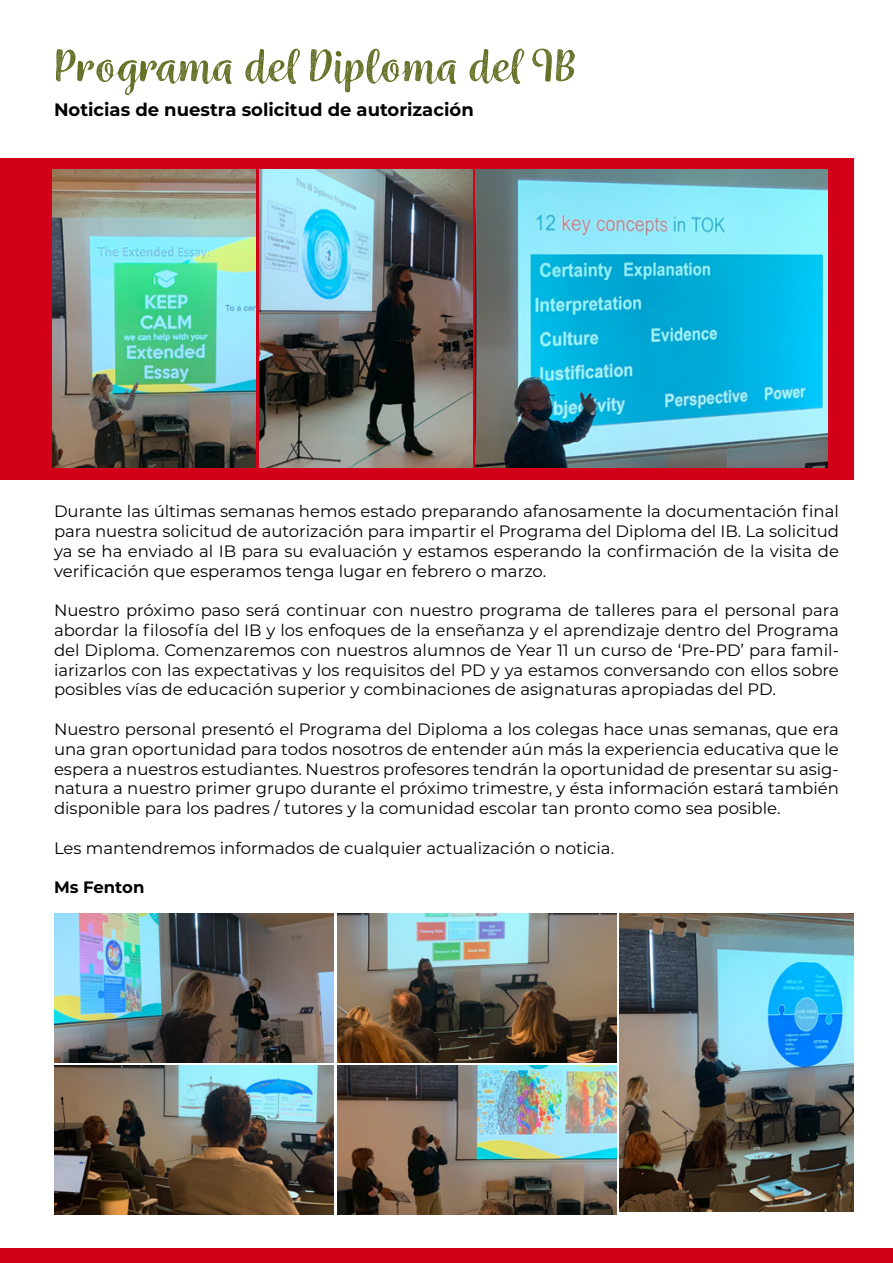
<style>
.page{position:relative;width:893px;height:1263px;background:#fff}
.page>*{position:absolute;margin:0;border:0;box-sizing:border-box;transform-origin:0 0}
.t1{font:52.5px "Wreath Hal Med";color:#646e24}
.t2{font:700 18px "Montserrat";color:#000}
.t3{font:16.5px/19.8px "Montserrat";color:#000;text-align:justify}
.t4{font:700 16.5px "Montserrat";color:#000}
</style>
<div class="page">
<div style="left:0;top:158px;width:854px;height:321px;background:#d20018"></div>
<img style="left:259px;top:169px;width:213px;height:298px">
<img style="left:475px;top:169px;width:352px;height:298px">
<img style="left:337px;top:914px;width:280px;height:148px">
<img style="left:620px;top:914px;width:234px;height:297px">
<img style="left:54px;top:913px;width:279px;height:149px">
<img style="left:337px;top:1066px;width:280px;height:149px">
<img style="left:54px;top:1066px;width:279px;height:149px">
<img style="left:53px;top:170px;width:202px;height:298px">
<div style="left:0;top:1248px;width:893px;height:15px;background:#d20018"></div>
<h1 class="t1" style="left:54px;top:32px;width:523px">Programa del Diploma del IB</h1>
<p class="t2" style="left:54px;top:97px;width:421px">Noticias de nuestra solicitud de autorización</p>
<p class="t3" style="left:54px;top:501px;width:786px">Durante las últimas semanas hemos estado preparando afanosamente la documentación final para nuestra solicitud de autorización para impartir el Programa del Diploma del IB. La solicitud ya se ha enviado al IB para su evaluación y estamos esperando la confirmación de la visita de verificación que esperamos tenga lugar en febrero o marzo.</p>
<p class="t3" style="left:54px;top:600px;width:786px">Nuestro próximo paso será continuar con nuestro programa de talleres para el personal para abordar la filosofía del IB y los enfoques de la enseñanza y el aprendizaje dentro del Programa del Diploma. Comenzaremos con nuestros alumnos de Year 11 un curso de ‘Pre-PD’ para famil&shy;iarizarlos con las expectativas y los requisitos del PD y ya estamos conversando con ellos sobre posibles vías de educación superior y combinaciones de asignaturas apropiadas del PD.</p>
<p class="t3" style="left:54px;top:719px;width:786px">Nuestro personal presentó el Programa del Diploma a los colegas hace unas semanas, que era una gran oportunidad para todos nosotros de entender aún más la experiencia educativa que le espera a nuestros estudiantes. Nuestros profesores tendrán la oportunidad de presentar su asig&shy;natura a nuestro primer grupo durante el próximo trimestre, y ésta información estará también disponible para los padres / tutores y la comunidad escolar tan pronto como sea posible.</p>
<p class="t3" style="left:54px;top:837px;width:562px">Les mantendremos informados de cualquier actualización o noticia.</p>
<p class="t4" style="left:54px;top:876px;width:92px">Ms Fenton</p>
</div>
